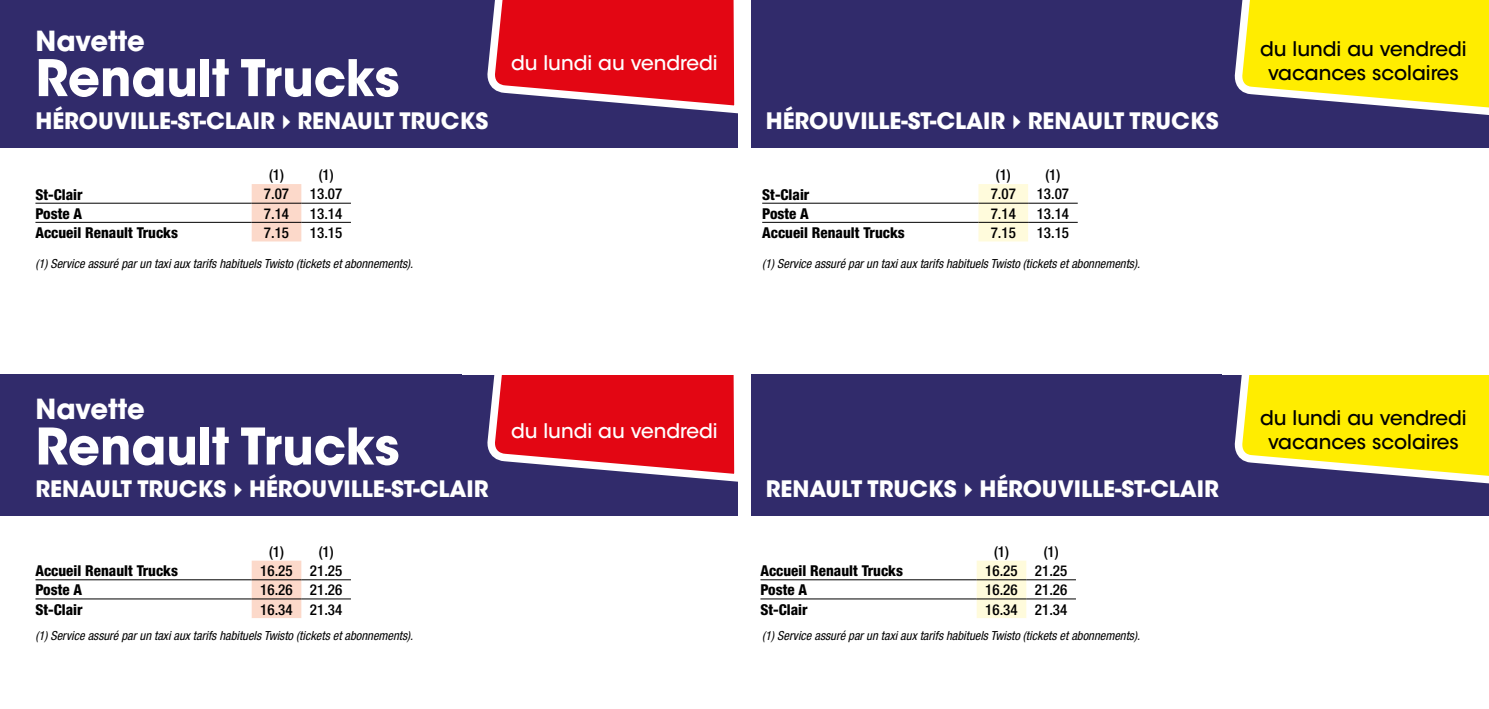
<style>
.page{position:relative;width:1489px;height:709px;background:#fff}
.page>*{position:absolute;margin:0;border:0;box-sizing:border-box;transform-origin:0 0}
.t1{font:700 50px "ITC Avant Garde Std";letter-spacing:-.005em;color:#fff}
.t2{font:700 27.5px "ITC Avant Garde Std";letter-spacing:-.01em;color:#fff}
.t3{font:700 22.5px "ITC Avant Garde Std";color:#fff}
.t4{font:500 20px/24px "ITC Avant Garde Std";color:#000;text-align:center}
.t5{font:500 20px "ITC Avant Garde Std";color:#fff}
.t6{font:500 condensed 15px "Helvetica Neue";color:#000}
.t7{font:800 condensed 15px "Helvetica Neue";color:#000}
.t8{font:italic condensed 12.5px "Helvetica Neue";color:#000}
</style>
<div class="page">
<div style="left:0;top:0;width:737px;height:147px;background:#312b6b"></div>
<div style="left:0;top:374px;width:737px;height:142px;background:#312b6b"></div>
<div style="left:751px;top:0;width:737px;height:147px;background:#312b6b"></div>
<div style="left:751px;top:374px;width:737px;height:142px;background:#312b6b"></div>
<div style="left:1241px;top:0;width:247px;height:8px;background:#ffed00"></div>
<svg style="left:1230px;top:8px;width:258px;height:476px"></svg>
<svg style="left:483px;top:0;width:255px;height:148px"></svg>
<svg style="left:483px;top:374px;width:255px;height:142px"></svg>
<div style="left:252px;top:184px;width:49px;height:57px;background:#fcd9ca"></div>
<hr style="left:35px;top:203px;width:217px;height:1px;background:#000">
<hr style="left:252px;top:203px;width:49px;height:1px;background:#000">
<hr style="left:301px;top:203px;width:50px;height:1px;background:#000">
<hr style="left:35px;top:222px;width:217px;height:1px;background:#000">
<hr style="left:252px;top:222px;width:49px;height:1px;background:#000">
<hr style="left:301px;top:222px;width:50px;height:1px;background:#000">
<div style="left:978px;top:184px;width:50px;height:57px;background:#fffbdc"></div>
<hr style="left:762px;top:203px;width:216px;height:1px;background:#000">
<hr style="left:978px;top:203px;width:50px;height:1px;background:#000">
<hr style="left:1028px;top:203px;width:49px;height:1px;background:#000">
<hr style="left:762px;top:222px;width:216px;height:1px;background:#000">
<hr style="left:978px;top:222px;width:50px;height:1px;background:#000">
<hr style="left:1028px;top:222px;width:49px;height:1px;background:#000">
<div style="left:252px;top:560px;width:49px;height:58px;background:#fcd9ca"></div>
<hr style="left:35px;top:579px;width:217px;height:1px;background:#000">
<hr style="left:252px;top:579px;width:49px;height:1px;background:#000">
<hr style="left:301px;top:579px;width:50px;height:1px;background:#000">
<hr style="left:35px;top:598px;width:217px;height:1px;background:#000">
<hr style="left:252px;top:598px;width:49px;height:1px;background:#000">
<hr style="left:301px;top:598px;width:50px;height:1px;background:#000">
<svg style="left:976px;top:560px;width:50px;height:58px;background:#fbf7d9"></svg>
<hr style="left:760px;top:579px;width:216px;height:1px;background:#000">
<hr style="left:976px;top:579px;width:50px;height:1px;background:#000">
<hr style="left:1026px;top:579px;width:49px;height:1px;background:#000">
<hr style="left:760px;top:598px;width:216px;height:1px;background:#000">
<hr style="left:976px;top:598px;width:50px;height:1px;background:#000">
<hr style="left:1026px;top:598px;width:49px;height:1px;background:#000">
<div style="left:1222px;top:295px;width:266px;height:79px;background:#fff"></div>
<h2 class="t2" style="left:35px;top:23px;width:111px">Navette</h2>
<h1 class="t1" style="left:35px;top:45px;width:365px">Renault Trucks</h1>
<h3 class="t5" style="left:511px;top:50px;width:208px">du lundi au vendredi</h3>
<h3 class="t3" style="left:35px;top:106px;width:454px">HÉROUVILLE-ST-CLAIR✔RENAULT TRUCKS</h3>
<h3 class="t3" style="left:765px;top:106px;width:454px">HÉROUVILLE-ST-CLAIR✔RENAULT TRUCKS</h3>
<p class="t6" style="left:269px;top:166px;width:66px">(1) (1)</p>
<p class="t6" style="left:995px;top:166px;width:66px">(1) (1)</p>
<p class="t7" style="left:35px;top:185px;width:49px">St-Clair</p>
<p class="t6" style="left:264px;top:185px;width:27px">7.07</p>
<p class="t6" style="left:310px;top:185px;width:34px">13.07</p>
<p class="t7" style="left:35px;top:204px;width:48px">Poste A</p>
<p class="t6" style="left:264px;top:204px;width:27px">7.14</p>
<p class="t6" style="left:310px;top:204px;width:34px">13.14</p>
<p class="t7" style="left:35px;top:223px;width:144px">Accueil Renault Trucks</p>
<p class="t6" style="left:264px;top:224px;width:27px">7.15</p>
<p class="t6" style="left:310px;top:224px;width:34px">13.15</p>
<p class="t7" style="left:762px;top:185px;width:49px">St-Clair</p>
<p class="t6" style="left:990px;top:185px;width:27px">7.07</p>
<p class="t6" style="left:1036px;top:185px;width:34px">13.07</p>
<p class="t7" style="left:762px;top:204px;width:48px">Poste A</p>
<p class="t6" style="left:990px;top:204px;width:27px">7.14</p>
<p class="t6" style="left:1036px;top:204px;width:34px">13.14</p>
<p class="t7" style="left:762px;top:223px;width:144px">Accueil Renault Trucks</p>
<p class="t6" style="left:990px;top:224px;width:27px">7.15</p>
<p class="t6" style="left:1036px;top:224px;width:34px">13.15</p>
<p class="t8" style="left:35px;top:256px;width:379px">(1) Service assuré par un taxi aux tarifs habituels Twisto (tickets et abonnements).</p>
<p class="t8" style="left:762px;top:256px;width:379px">(1) Service assuré par un taxi aux tarifs habituels Twisto (tickets et abonnements).</p>
<h3 class="t4" style="left:1259px;top:37px;width:208px">du lundi au vendredi vacances scolaires</h3>
<h2 class="t2" style="left:35px;top:391px;width:111px">Navette</h2>
<h1 class="t1" style="left:35px;top:413px;width:365px">Renault Trucks</h1>
<h3 class="t5" style="left:511px;top:419px;width:208px">du lundi au vendredi</h3>
<h3 class="t3" style="left:35px;top:474px;width:454px">RENAULT TRUCKS✔HÉROUVILLE-ST-CLAIR</h3>
<h3 class="t3" style="left:765px;top:474px;width:454px">RENAULT TRUCKS✔HÉROUVILLE-ST-CLAIR</h3>
<p class="t6" style="left:269px;top:542px;width:66px">(1) (1)</p>
<p class="t6" style="left:993px;top:542px;width:66px">(1) (1)</p>
<p class="t7" style="left:35px;top:561px;width:144px">Accueil Renault Trucks</p>
<p class="t6" style="left:260px;top:561px;width:84px">16.25 21.25</p>
<p class="t7" style="left:35px;top:581px;width:48px">Poste A</p>
<p class="t6" style="left:260px;top:581px;width:84px">16.26 21.26</p>
<p class="t7" style="left:35px;top:600px;width:49px">St-Clair</p>
<p class="t6" style="left:260px;top:600px;width:84px">16.34 21.34</p>
<p class="t7" style="left:760px;top:561px;width:144px">Accueil Renault Trucks</p>
<p class="t6" style="left:985px;top:561px;width:84px">16.25 21.25</p>
<p class="t7" style="left:760px;top:581px;width:48px">Poste A</p>
<p class="t6" style="left:985px;top:581px;width:84px">16.26 21.26</p>
<p class="t7" style="left:760px;top:600px;width:49px">St-Clair</p>
<p class="t6" style="left:985px;top:600px;width:84px">16.34 21.34</p>
<p class="t8" style="left:35px;top:629px;width:379px">(1) Service assuré par un taxi aux tarifs habituels Twisto (tickets et abonnements).</p>
<p class="t8" style="left:762px;top:629px;width:379px">(1) Service assuré par un taxi aux tarifs habituels Twisto (tickets et abonnements).</p>
<h3 class="t4" style="left:1259px;top:405px;width:208px">du lundi au vendredi vacances scolaires</h3>
</div>
